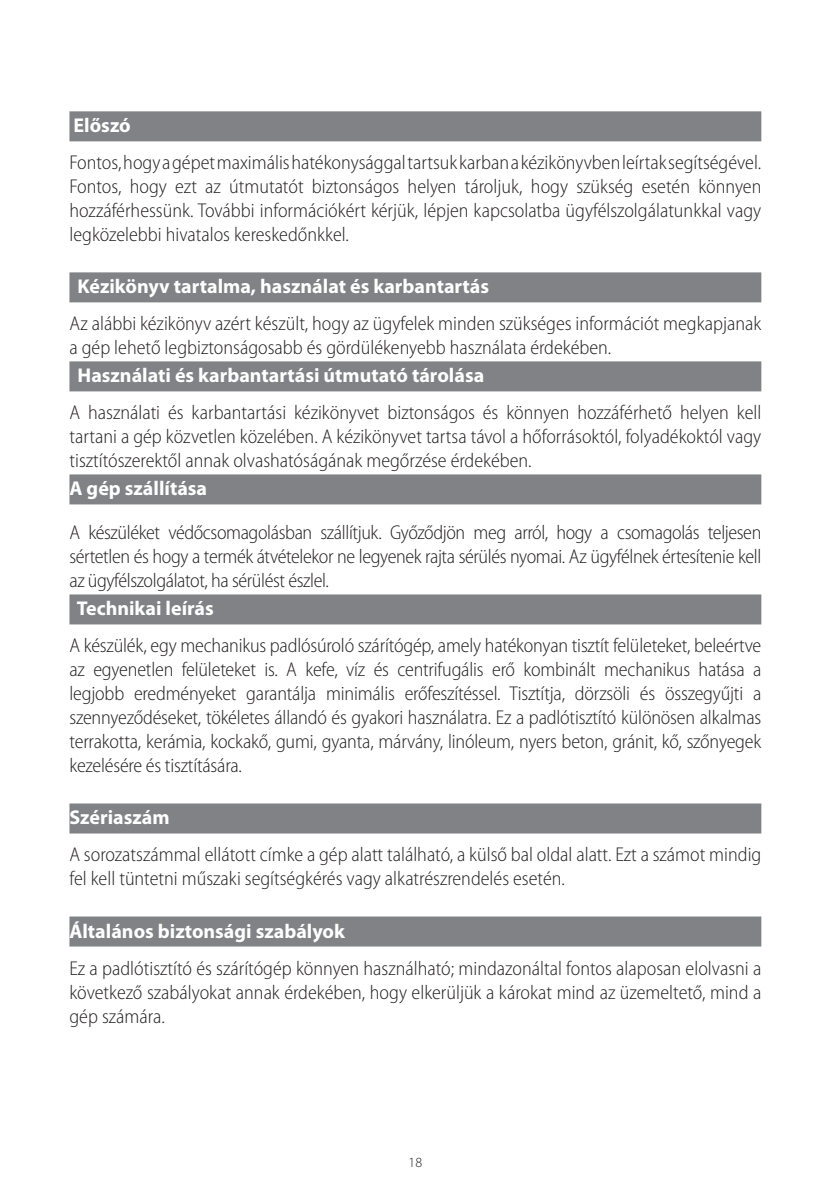
<style>
.page{position:relative;width:838px;height:1189px;background:#fff}
.page>*{position:absolute;margin:0;border:0;box-sizing:border-box;transform-origin:0 0}
.t1{font:300 semi-condensed 20px/24px "Myriad Pro";color:#231f20;text-align:justify}
.t2{font:700 20px "Myriad Pro";color:#fff}
.t3{font:300 14px "Myriad Pro";color:#231f20}
</style>
<div class="page">
<div style="left:69px;top:111px;width:692px;height:30px;background:#808285"></div>
<div style="left:69px;top:272px;width:692px;height:30px;background:#808285"></div>
<div style="left:69px;top:361px;width:692px;height:30px;background:#808285"></div>
<div style="left:69px;top:474px;width:692px;height:30px;background:#808285"></div>
<div style="left:69px;top:594px;width:692px;height:30px;background:#808285"></div>
<div style="left:69px;top:803px;width:692px;height:30px;background:#808285"></div>
<div style="left:69px;top:916px;width:692px;height:30px;background:#808285"></div>
<p class="t2" style="left:73px;top:114px;width:59px">Előszó</p>
<p class="t1" style="left:69px;top:151px;width:693px">Fontos, hogy a gépet maximális hatékonysággal tartsuk karban a kézikönyvben leírtak segítségével.<br>Fontos, hogy ezt az útmutatót biztonságos helyen tároljuk, hogy szükség esetén könnyen hozzáférhessünk. További információkért kérjük, lépjen kapcsolatba ügyfélszolgálatunkkal vagy legközelebbi hivatalos kereskedőnkkel.</p>
<p class="t2" style="left:78px;top:275px;width:413px">Kézikönyv tartalma, használat és karbantartás</p>
<p class="t1" style="left:69px;top:312px;width:693px">Az alábbi kézikönyv azért készült, hogy az ügyfelek minden szükséges információt megkapjanak a gép lehető legbiztonságosabb és gördülékenyebb használata érdekében.</p>
<p class="t2" style="left:78px;top:364px;width:408px">Használati és karbantartási útmutató tárolása</p>
<p class="t1" style="left:69px;top:401px;width:693px">A használati és karbantartási kézikönyvet biztonságos és könnyen hozzáférhető helyen kell tartani a gép közvetlen közelében. A kézikönyvet tartsa távol a hőforrásoktól, folyadékoktól vagy tisztítószerektől annak olvashatóságának megőrzése érdekében.</p>
<p class="t2" style="left:69px;top:477px;width:139px">A gép szállítása</p>
<p class="t1" style="left:69px;top:521px;width:693px">A készüléket védőcsomagolásban szállítjuk. Győződjön meg arról, hogy a csomagolás teljesen sértetlen és hogy a termék átvételekor ne legyenek rajta sérülés nyomai. Az ügyfélnek értesítenie kell az ügyfélszolgálatot, ha sérülést észlel.</p>
<p class="t2" style="left:77px;top:597px;width:139px">Technikai leírás</p>
<p class="t1" style="left:69px;top:634px;width:693px">A készülék, egy mechanikus padlósúroló szárítógép, amely hatékonyan tisztít felületeket, beleértve az egyenetlen felületeket is. A kefe, víz és centrifugális erő kombinált mechanikus hatása a legjobb eredményeket garantálja minimális erőfeszítéssel. Tisztítja, dörzsöli és összegyűjti a szennyeződéseket, tökéletes állandó és gyakori használatra. Ez a padlótisztító különösen alkalmas terrakotta, kerámia, kockakő, gumi, gyanta, márvány, linóleum, nyers beton, gránit, kő, szőnyegek kezelésére és tisztítására.</p>
<p class="t2" style="left:69px;top:806px;width:102px">Szériaszám</p>
<p class="t1" style="left:69px;top:843px;width:693px">A sorozatszámmal ellátott címke a gép alatt található, a külső bal oldal alatt. Ezt a számot mindig fel kell tüntetni műszaki segítségkérés vagy alkatrészrendelés esetén.</p>
<p class="t2" style="left:69px;top:919px;width:277px">Általános biztonsági szabályok</p>
<p class="t1" style="left:69px;top:956px;width:693px">Ez a padlótisztító és szárítógép könnyen használható; mindazonáltal fontos alaposan elolvasni a következő szabályokat annak érdekében, hogy elkerüljük a károkat mind az üzemeltető, mind a gép számára.</p>
<p class="t3" style="left:408px;top:1155px;width:15px">18</p>
</div>
